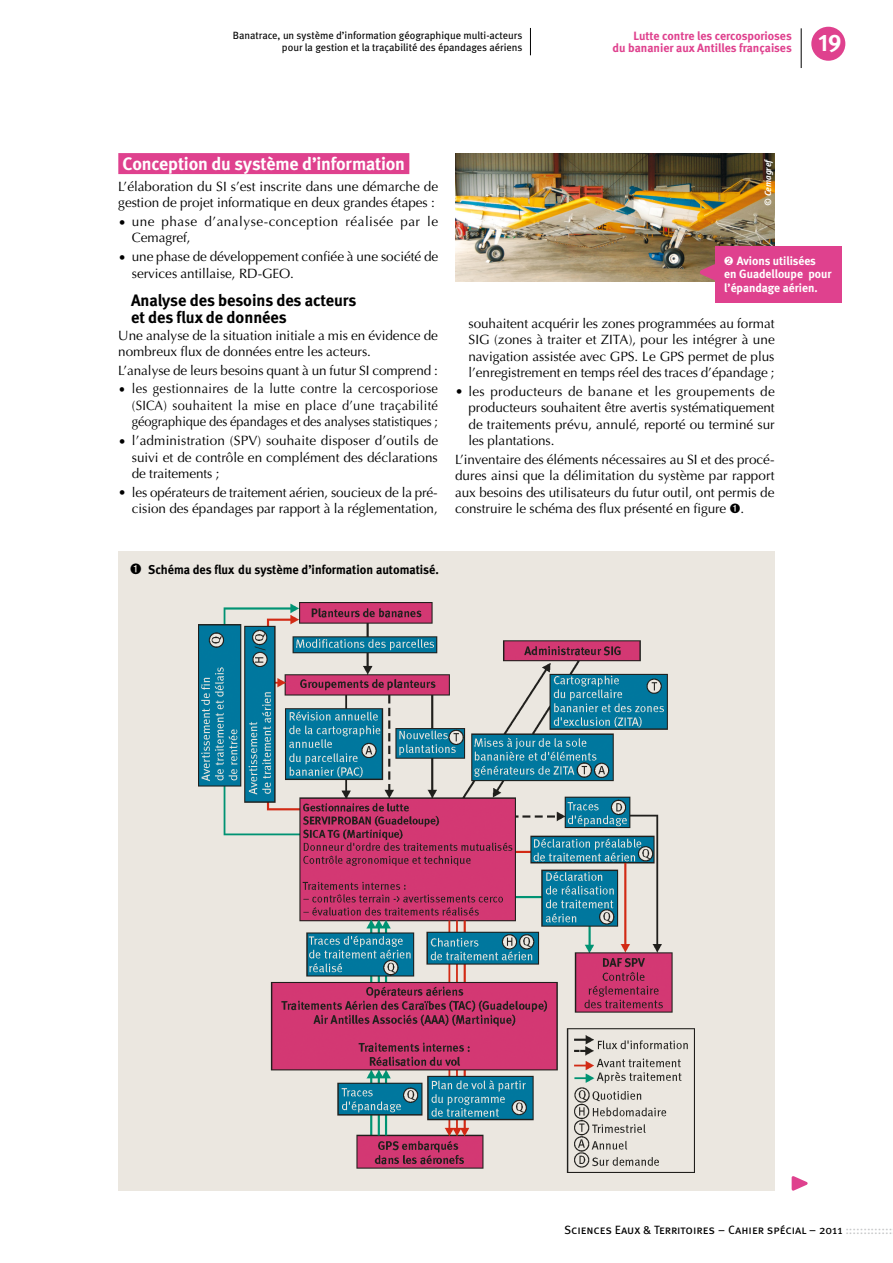
<style>
.page{position:relative;width:893px;height:1263px;background:#fff}
.page>*{position:absolute;margin:0;border:0;box-sizing:border-box;transform-origin:0 0}
.t1{font:24px "Meta Bold Caps Expert";color:#fff}
.H1_L2{font:18px "Meta Bold LF";letter-spacing:-.01em;color:#fff}
.t2{font:16.5px/17px "Meta Bold LF";color:#000}
.p_puce{font:13.5px/16.5px "Optima";letter-spacing:-.005em;color:#000;text-align:justify}
.p_puce-2{font:13.5px/16.5px "Optima";letter-spacing:-.005em;color:#000;text-align:justify;scale:.95 1}
.p_puce-3{font:13.5px/16.5px "Optima";letter-spacing:.035em;color:#000}
.titre_tableau{font:12.75px "Meta Bold LF";color:#000}
.roulette_section{font:700 12px/12px "Meta";color:#df418e;text-align:right}
.t3{font:12px "Meta Book Caps";color:#000}
.légende{font:12px/13.5px "Meta Bold LF";color:#fff}
.roulette_article{font:10.5px/12px "Meta Book LF";color:#000;text-align:right}
.t4{font:italic 9px "Meta Bold LF";color:#fff}
.s1{color:#c6c7c8}
</style>
<div class="page">
<img style="left:455px;top:153px;width:320px;height:129px">
<div style="left:118px;top:153px;width:291px;height:21px;background:#df418e"></div>
<svg style="left:791px;top:1176px;width:17px;height:15px"></svg>
<div style="left:118px;top:551px;width:657px;height:640px;background:#ebe7e0"></div>
<svg style="left:691px;top:260px;width:25px;height:25px"></svg>
<img style="left:198px;top:603px;width:496px;height:569px">
<div style="left:811px;top:27px;width:34px;height:34px;background:#df418e;border-radius:50%"></div>
<hr style="left:801px;top:28px;width:1px;height:40px;background:#000">
<svg style="left:530px;top:28px;width:1px;height:27px"></svg>
<div style="left:716px;top:246px;width:126px;height:57px;background:#df418e"></div>
<p class="roulette_article" style="left:233px;top:29px;width:291px">Banatrace, un système d’information géographique multi-acteurs pour la gestion et la traçabilité des épandages aériens</p>
<p class="roulette_section" style="left:612px;top:29px;width:181px">Lutte contre les cercosporioses<br>du bananier aux Antilles françaises</p>
<p class="t1" style="left:818px;top:28px;width:25px">19</p>
<p class="H1_L2" style="left:123px;top:153px;width:284px">Conception du système d’information</p>
<p class="p_puce" style="left:118px;top:178px;width:321px">L’élaboration du SI s’est inscrite dans une démarche de gestion de projet informatique en deux grandes étapes :</p>
<p class="p_puce-3" style="left:132px;top:213px;width:308px;text-indent:-14px">• une phase d’analyse-conception réalisée par le<br>Cemagref,</p>
<p class="p_puce" style="left:132px;top:248px;width:308px;text-indent:-14px">• une phase de développement confiée à une société de services antillaise, RD-GEO.</p>
<h2 class="t2" style="left:131px;top:292px;width:227px">Analyse des besoins des acteurs et des flux de données</h2>
<p class="p_puce" style="left:118px;top:327px;width:321px">Une analyse de la situation initiale a mis en évidence de nombreux flux de données entre les acteurs.</p>
<p class="p_puce" style="left:118px;top:362px;width:321px">L’analyse de leurs besoins quant à un futur SI comprend :</p>
<p class="p_puce-2" style="left:132px;top:381px;width:324px;text-indent:-14px">• les gestionnaires de la lutte contre la cercosporiose (SICA) souhaitent la mise en place d’une traçabilité géographique des épandages et des analyses statistiques ;</p>
<p class="p_puce" style="left:132px;top:432px;width:308px;text-indent:-14px">• l’administration (SPV) souhaite disposer d’outils de suivi et de contrôle en complément des déclarations de traitements ;</p>
<p class="p_puce" style="left:118px;top:484px;width:321px;text-align:right">• les opérateurs de traitement aérien, soucieux de la pré&shy;cision des épandages par rapport à la réglementation,</p>
<h3 class="t4" style="left:763px;top:206px;width:47px;rotate:-90deg">© Cemagref</h3>
<p class="légende" style="left:724px;top:254px;width:109px">➋ Avions utilisées<br>en Guadelloupe pour l’épandage aérien.</p>
<p class="p_puce" style="left:468px;top:315px;width:308px">souhaitent acquérir les zones programmées au format SIG (zones à traiter et ZITA), pour les intégrer à une navigation assistée avec GPS. Le GPS permet de plus l’enregistrement en temps réel des traces d’épandage ;</p>
<p class="p_puce" style="left:468px;top:383px;width:308px;text-indent:-14px">• les producteurs de banane et les groupements de producteurs souhaitent être avertis systématiquement de traitements prévu, annulé, reporté ou terminé sur les plantations.</p>
<p class="p_puce" style="left:455px;top:451px;width:321px">L’inventaire des éléments nécessaires au SI et des procé&shy;dures ainsi que la délimitation du système par rapport aux besoins des utilisateurs du futur outil, ont permis de construire le schéma des flux présenté en figure ➊.</p>
<p class="titre_tableau" style="left:130px;top:562px;width:310px">➊ Schéma des flux du système d’information automatisé.</p>
<p class="t3" style="left:564px;top:1223px;width:330px">Sciences Eaux &amp; Territoires – Cahier spécial – 2011 <span class="s1">:::::::::::::</span></p>
</div>
